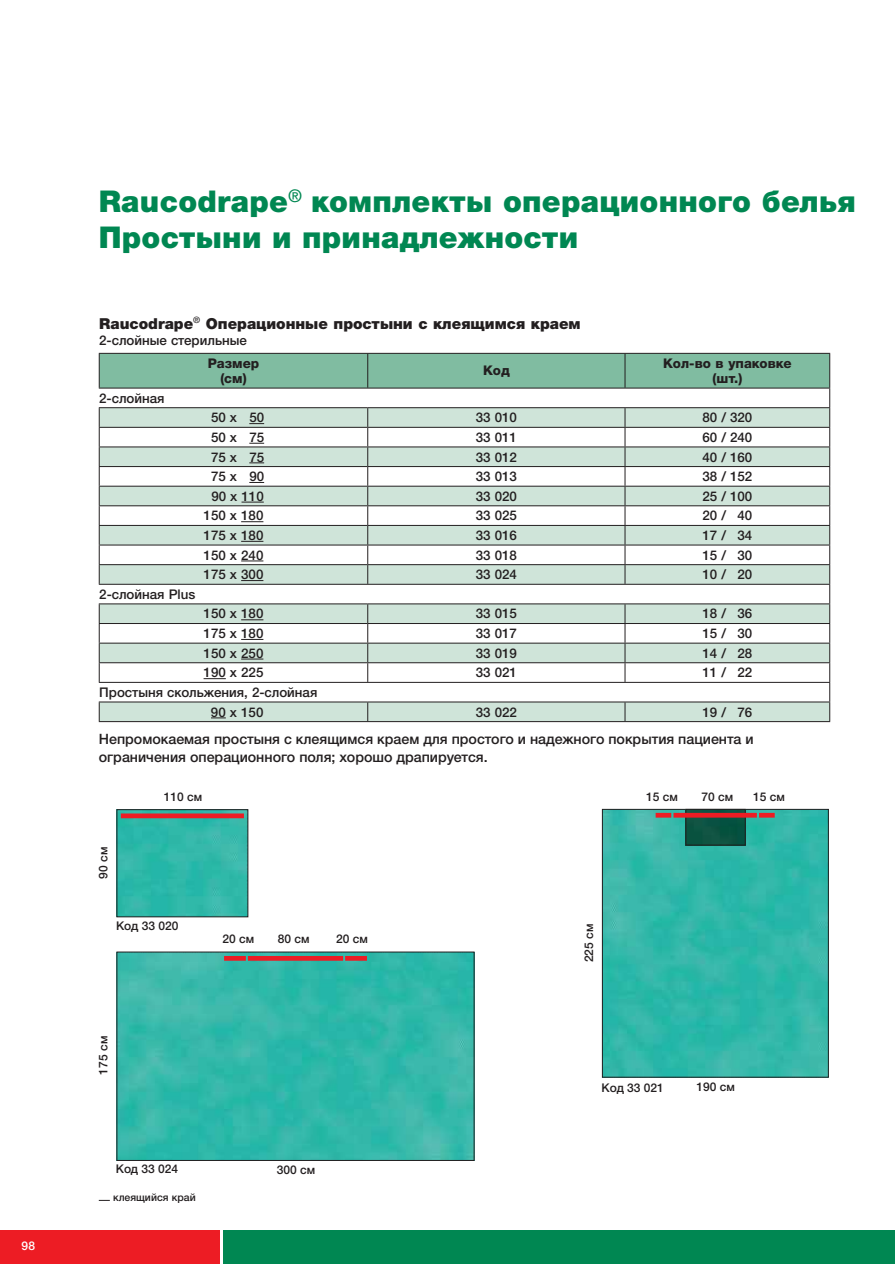
<style>
.page{position:relative;width:895px;height:1264px;background:#fff}
.page>*{position:absolute;margin:0;border:0;box-sizing:border-box;transform-origin:0 0}
.t1{font:900 30px/36px "Helvetica Neue LTW1 G";letter-spacing:.01em;color:#008752}
.t2{font:900 15.15px "Helvetica Neue LTW1 G";color:#231f20}
.t3{font:500 14.25px/18px "Helvetica Neue LTW1 G";color:#231f20}
.t4{font:500 13.35px/19.6px "Helvetica Neue LTW1 G";color:#231f20}
.t5{font:800 13.35px/15.1px "Helvetica Neue LTW1 G";color:#231f20;text-align:center}
.t6{font:500 12px "Helvetica Neue LTW1 G";color:#231f20}
.t7{font:500 12px "Helvetica Neue LTW1 G";color:#fff}
.t8{font:500 10.5px "Helvetica Neue LTW1 G";color:#231f20}
</style>
<div class="page">
<div style="left:224px;top:1230px;width:671px;height:33px;background:#008752"></div>
<div style="left:0;top:1230px;width:220px;height:33px;background:#ed1c24"></div>
<hr style="left:99px;top:721px;width:731px;height:1px;background:#231f20">
<svg style="left:99px;top:353px;width:731px;height:368px"></svg>
<img style="left:119px;top:811px;width:127px;height:104px">
<div style="left:117px;top:809px;width:131px;height:108px;border:1px solid #231f20"></div>
<div style="left:121px;top:813px;width:123px;height:5px;background:#ed1c24"></div>
<img style="left:119px;top:953px;width:353px;height:205px">
<hr style="left:248px;top:956px;width:95px;height:4px;background:#ed1c24">
<hr style="left:345px;top:956px;width:22px;height:4px;background:#ed1c24">
<hr style="left:224px;top:956px;width:22px;height:4px;background:#ed1c24">
<img style="left:604px;top:811px;width:223px;height:264px">
<div style="left:602px;top:809px;width:227px;height:268px;border:1px solid #231f20"></div>
<img style="left:687px;top:811px;width:57px;height:32px">
<div style="left:685px;top:809px;width:61px;height:36px;border:1px solid #231f20"></div>
<hr style="left:673px;top:813px;width:84px;height:4px;background:#ed1c24">
<hr style="left:656px;top:813px;width:15px;height:4px;background:#ed1c24">
<hr style="left:759px;top:813px;width:16px;height:4px;background:#ed1c24">
<p class="t7" style="left:22px;top:1241px;width:15px">98</p>
<h1 class="t1" style="left:99px;top:183px;width:758px">Raucodrape<sup>®</sup> комплекты операционного белья<br>Простыни и принадлежности</h1>
<p class="t2" style="left:99px;top:314px;width:483px">Raucodrape<sup>®</sup> Операционные простыни с клеящимся краем</p>
<p class="t4" style="left:99px;top:331px;width:149px">2-слойные стерильные</p>
<p class="t5" style="left:208px;top:357px;width:53px">Размер (см)</p>
<p class="t5" style="left:483px;top:364px;width:28px">Код</p>
<p class="t5" style="left:663px;top:357px;width:130px">Кол-во в упаковке (шт.)</p>
<p class="t4" style="left:99px;top:390px;width:67px">2-слойная</p>
<p class="t4" style="left:211px;top:409px;width:55px">50 x 50</p>
<p class="t4" style="left:476px;top:409px;width:43px">33 010</p>
<p class="t4" style="left:702px;top:409px;width:51px">80 / 320</p>
<p class="t4" style="left:211px;top:429px;width:55px">50 x 75</p>
<p class="t4" style="left:476px;top:429px;width:43px">33 011</p>
<p class="t4" style="left:702px;top:429px;width:51px">60 / 240</p>
<p class="t4" style="left:211px;top:448px;width:55px">75 x 75</p>
<p class="t4" style="left:476px;top:448px;width:43px">33 012</p>
<p class="t4" style="left:702px;top:448px;width:51px">40 / 160</p>
<p class="t4" style="left:211px;top:468px;width:55px">75 x 90</p>
<p class="t4" style="left:476px;top:468px;width:43px">33 013</p>
<p class="t4" style="left:702px;top:468px;width:51px">38 / 152</p>
<p class="t4" style="left:211px;top:488px;width:54px">90 x 110</p>
<p class="t4" style="left:476px;top:488px;width:43px">33 020</p>
<p class="t4" style="left:702px;top:488px;width:51px">25 / 100</p>
<p class="t4" style="left:204px;top:507px;width:61px">150 x 180</p>
<p class="t4" style="left:476px;top:507px;width:43px">33 025</p>
<p class="t4" style="left:702px;top:507px;width:51px">20 / 40</p>
<p class="t4" style="left:204px;top:527px;width:61px">175 x 180</p>
<p class="t4" style="left:476px;top:527px;width:43px">33 016</p>
<p class="t4" style="left:702px;top:527px;width:51px">17 / 34</p>
<p class="t4" style="left:204px;top:546px;width:61px">150 x 240</p>
<p class="t4" style="left:476px;top:546px;width:43px">33 018</p>
<p class="t4" style="left:702px;top:546px;width:51px">15 / 30</p>
<p class="t4" style="left:204px;top:566px;width:61px">175 x 300</p>
<p class="t4" style="left:476px;top:566px;width:43px">33 024</p>
<p class="t4" style="left:702px;top:566px;width:51px">10 / 20</p>
<p class="t4" style="left:99px;top:586px;width:98px">2-слойная Plus</p>
<p class="t4" style="left:204px;top:605px;width:61px">150 x 180</p>
<p class="t4" style="left:476px;top:605px;width:43px">33 015</p>
<p class="t4" style="left:702px;top:605px;width:51px">18 / 36</p>
<p class="t4" style="left:204px;top:625px;width:61px">175 x 180</p>
<p class="t4" style="left:476px;top:625px;width:43px">33 017</p>
<p class="t4" style="left:702px;top:625px;width:51px">15 / 30</p>
<p class="t4" style="left:204px;top:645px;width:61px">150 x 250</p>
<p class="t4" style="left:476px;top:645px;width:43px">33 019</p>
<p class="t4" style="left:702px;top:645px;width:51px">14 / 28</p>
<p class="t4" style="left:204px;top:664px;width:61px">190 x 225</p>
<p class="t4" style="left:476px;top:664px;width:43px">33 021</p>
<p class="t4" style="left:702px;top:664px;width:51px">11 / 22</p>
<p class="t4" style="left:211px;top:684px;width:108px;text-indent:-112px">Простыня скольжения, 2-слойная<br>90 x 150</p>
<p class="t4" style="left:476px;top:703px;width:43px">33 022</p>
<p class="t4" style="left:702px;top:703px;width:51px">19 / 76</p>
<p class="t3" style="left:99px;top:732px;width:656px">Непромокаемая простыня с клеящимся краем для простого и надежного покрытия пациента и ограничения операционного поля; хорошо драпируется.</p>
<p class="t6" style="left:164px;top:792px;width:40px">110 см</p>
<p class="t6" style="left:99px;top:879px;width:33px;rotate:-90deg">90 см</p>
<p class="t6" style="left:116px;top:921px;width:64px">Код 33 020</p>
<p class="t6" style="left:223px;top:934px;width:33px">20 см</p>
<p class="t6" style="left:278px;top:934px;width:33px">80 см</p>
<p class="t6" style="left:336px;top:934px;width:33px">20 см</p>
<p class="t6" style="left:99px;top:1074px;width:40px;rotate:-90deg">175 см</p>
<p class="t6" style="left:116px;top:1164px;width:64px">Код 33 024</p>
<p class="t8" style="left:113px;top:1193px;width:84px">клеящийся край</p>
<p class="t6" style="left:277px;top:1165px;width:40px">300 см</p>
<p class="t6" style="left:646px;top:792px;width:33px">15 см</p>
<p class="t6" style="left:701px;top:792px;width:33px">70 см</p>
<p class="t6" style="left:753px;top:792px;width:33px">15 см</p>
<p class="t6" style="left:584px;top:962px;width:40px;rotate:-90deg">225 см</p>
<p class="t6" style="left:601px;top:1083px;width:64px">Код 33 021</p>
<p class="t6" style="left:697px;top:1082px;width:40px">190 см</p>
</div>
